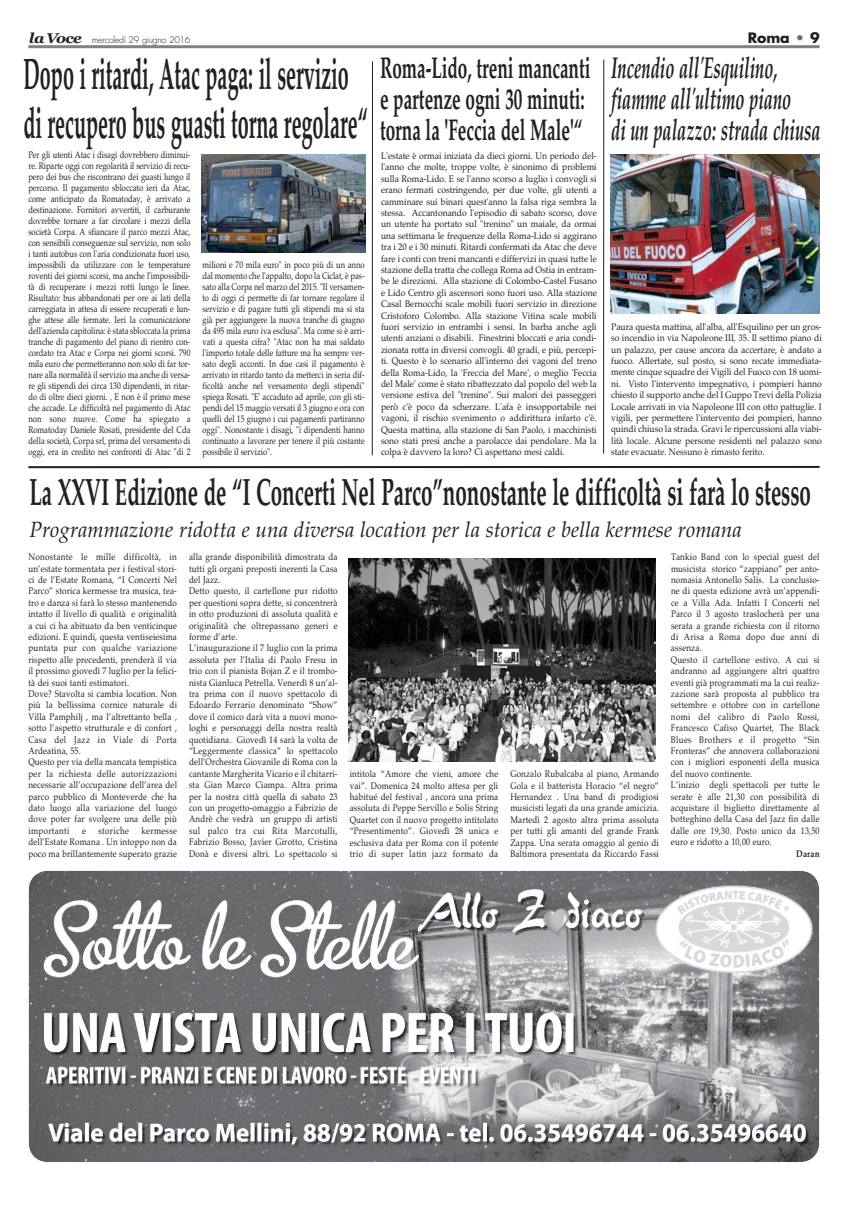
<style>
.page{position:relative;width:848px;height:1205px;background:#fff}
.page>*{position:absolute;margin:0;border:0;box-sizing:border-box;transform-origin:0 0}
.t1{font:700 44px/49px "Palatino";color:#231f20;scale:.45 1}
.t2{font:700 38px "Palatino";color:#231f20;scale:.54 1}
.t3{font:700 30px/31px "Palatino";color:#231f20;scale:.57 1}
.t4{font:italic 700 30px/31px "Palatino";color:#231f20;scale:.55 1}
.t5{font:italic 22px "Palatino";color:#231f20;scale:.95 1}
.t6{font:700 14px "Futura";color:#231f20}
.t7{font:9.5px/11.4px "Palatino";letter-spacing:.02em;color:#231f20;scale:.85 1}
.t8{font:9.5px/11.4px "Palatino";letter-spacing:.02em;color:#231f20;text-align:justify;scale:.9 1}
.t9{font:9.5px/11px "Palatino";letter-spacing:.02em;color:#231f20;text-align:justify;scale:.8 1}
.t10{font:9.5px "Palatino";letter-spacing:.04em;color:#231f20;scale:.85 1}
.t11{font:700 9.5px "Palatino";letter-spacing:.02em;color:#231f20;scale:.85 1}
.t12{font:300 9px "Futura";letter-spacing:-.03em;color:#231f20}
.s1{font-family:"Georgia";font-weight:700;font-style:italic;font-size:14px}
.s2{color:#6c6d70}
</style>
<div class="page">
<hr style="left:28px;top:45px;width:791px;height:3px;background:#808285">
<img style="left:611px;top:154px;width:208px;height:160px">
<hr style="left:603px;top:60px;width:1px;height:393px;background:#231f20">
<hr style="left:372px;top:61px;width:1px;height:394px;background:#231f20">
<img style="left:349px;top:558px;width:306px;height:203px">
<hr style="left:28px;top:466px;width:791px;height:2px;background:#231f20">
<img style="left:201px;top:154px;width:165px;height:98px">
<img style="left:30px;top:872px;width:789px;height:290px">
<p class="t12" style="left:29px;top:35px;width:163px"><span class="s1">laVoce</span> mercoledì 29 giugno 2016</p>
<h3 class="t6" style="left:747px;top:31px;width:73px">Roma <span class="s2">•</span> 9</h3>
<h3 class="t4" style="left:611px;top:52px;width:382px">Incendio all'Esquilino, fiamme all'ultimo piano<br>di un palazzo: strada chiusa</h3>
<h3 class="t3" style="left:380px;top:52px;width:370px">Roma-Lido, treni mancanti e partenze ogni 30 minuti: torna la 'Feccia del Male'“</h3>
<h1 class="t1" style="left:23px;top:49px;width:766px">Dopo i ritardi, Atac paga: il servizio di recupero bus guasti torna regolare“</h1>
<p class="t9" style="left:28px;top:149px;width:204px">Per gli utenti Atac i disagi dovrebbero diminui&shy;re. Riparte oggi con regolarità il servizio di recu&shy;pero dei bus che riscontrano dei guasti lungo il percorso. Il pagamento sbloccato ieri da Atac, come anticipato da Romatoday, è arrivato a destinazione. Fornitori avvertiti, il carburante dovrebbe tornare a far circolare i mezzi della società Corpa. A sfiancare il parco mezzi Atac, con sensibili conseguenze sul servizio, non solo i tanti autobus con l'aria condizionata fuori uso, impossibili da utilizzare con le temperature roventi dei giorni scorsi, ma anche l'impossibili&shy;tà di recuperare i mezzi rotti lungo le linee.<br>Risultato: bus abbandonati per ore ai lati della carreggiata in attesa di essere recuperati e lun&shy;ghe attese alle fermate. Ieri la comunicazione dell'azienda capitolina: è stata sbloccata la prima tranche di pagamento del piano di rientro con&shy;cordato tra Atac e Corpa nei giorni scorsi. 790 mila euro che permetteranno non solo di far tor&shy;nare alla normalità il servizio ma anche di versa&shy;re gli stipendi dei circa 130 dipendenti, in ritar&shy;do di oltre dieci giorni. , E non è il primo mese che accade. Le difficoltà nel pagamento di Atac non sono nuove. Come ha spiegato a Romatoday Daniele Rosati, presidente del Cda della società, Corpa srl, prima del versamento di oggi, era in credito nei confronti di Atac "di 2</p>
<p class="t9" style="left:202px;top:259px;width:204px">milioni e 70 mila euro" in poco più di un anno dal momento che l'appalto, dopo la Ciclat, è pas&shy;sato alla Corpa nel marzo del 2015. "Il versamen&shy;to di oggi ci permette di far tornare regolare il servizio e di pagare tutti gli stipendi ma si sta già per aggiungere la nuova tranche di giugno da 495 mila euro iva esclusa". Ma come si è arri&shy;vati a questa cifra? "Atac non ha mai saldato l'importo totale delle fatture ma ha sempre ver&shy;sato degli acconti. In due casi il pagamento è arrivato in ritardo tanto da metterci in seria dif&shy;ficoltà anche nel versamento degli stipendi" spiega Rosati. "E' accaduto ad aprile, con gli sti&shy;pendi del 15 maggio versati il 3 giugno e ora con quelli del 15 giugno i cui pagamenti partiranno oggi". Nonostante i disagi, "i dipendenti hanno continuato a lavorare per tenere il più costante possibile il servizio".</p>
<p class="t8" style="left:381px;top:150px;width:241px">L'estate è ormai iniziata da dieci giorni. Un periodo del&shy;l'anno che molte, troppe volte, è sinonimo di problemi sulla Roma-Lido. E se l'anno scorso a luglio i convogli si erano fermati costringendo, per due volte, gli utenti a camminare sui binari quest'anno la falsa riga sembra la stessa. Accantonando l'episodio di sabato scorso, dove un utente ha portato sul "trenino" un maiale, da ormai una settimana le frequenze della Roma-Lido si aggirano tra i 20 e i 30 minuti. Ritardi confermati da Atac che deve fare i conti con treni mancanti e differvizi in quasi tutte le stazione della tratta che collega Roma ad Ostia in entram&shy;be le direzioni. Alla stazione di Colombo-Castel Fusano e Lido Centro gli ascensori sono fuori uso. Alla stazione Casal Bernocchi scale mobili fuori servizio in direzione Cristoforo Colombo. Alla stazione Vitina scale mobili fuori servizio in entrambi i sensi. In barba anche agli utenti anziani o disabili. Finestrini bloccati e aria condi&shy;zionata rotta in diversi convogli. 40 gradi, e più, percepi&shy;ti. Questo è lo scenario all'interno dei vagoni del treno della Roma-Lido, la 'Freccia del Mare', o meglio 'Feccia del Male' come è stato ribattezzato dal popolo del web la versione estiva del "trenino". Sui malori dei passeggeri però c'è poco da scherzare. L'afa è insopportabile nei vagoni, il rischio svenimento o addirittura infarto c'è.<br>Questa mattina, alla stazione di San Paolo, i macchinisti sono stati presi anche a parolacce dai pendolare. Ma la colpa è davvero la loro? Ci aspettano mesi caldi.</p>
<p class="t8" style="left:611px;top:321px;width:235px">Paura questa mattina, all'alba, all'Esquilino per un gros&shy;so incendio in via Napoleone III, 35. Il settimo piano di un palazzo, per cause ancora da accertare, è andato a fuoco. Allertate, sul posto, si sono recate immediata&shy;mente cinque squadre dei Vigili del Fuoco con 18 uomi&shy;ni. Visto l'intervento impegnativo, i pompieri hanno chiesto il supporto anche del I Guppo Trevi della Polizia Locale arrivati in via Napoleone III con otto pattuglie. I vigili, per permettere l'intervento dei pompieri, hanno quindi chiuso la strada. Gravi le ripercussioni alla viabi&shy;lità locale. Alcune persone residenti nel palazzo sono state evacuate. Nessuno è rimasto ferito.</p>
<h2 class="t2" style="left:29px;top:469px;width:1448px">La XXVI Edizione de “I Concerti Nel Parco”nonostante le difficoltà si farà lo stesso</h2>
<h3 class="t5" style="left:29px;top:516px;width:751px">Programmazione ridotta e una diversa location per la storica e bella kermese romana</h3>
<p class="t7" style="left:28px;top:551px;width:176px">Nonostante le mille difficoltà, in un’estate tormentata per i festival stori&shy;ci de l’Estate Romana, “I Concerti Nel Parco” storica kermesse tra musica, tea&shy;tro e danza si farà lo stesso mantenendo intatto il livello di qualità e originalità a cui ci ha abituato da ben venticinque edizioni. E quindi, questa ventiseiesima puntata pur con qualche variazione rispetto alle precedenti, prenderà il via il prossimo giovedì 7 luglio per la felici&shy;tà dei suoi tanti estimatori.<br>Dove? Stavolta si cambia location. Non più la bellissima cornice naturale di Villa Pamphilj , ma l’altrettanto bella , sotto l’aspetto strutturale e di confort , Casa del Jazz in Viale di Porta Ardeatina, 55.<br>Questo per via della mancata tempistica per la richiesta delle autorizzazioni necessarie all’occupazione dell’area del parco pubblico di Monteverde che ha dato luogo alla variazione del luogo dove poter far svolgere una delle più importanti</p>
<p class="t7" style="left:82px;top:825px;width:6px">e</p>
<p class="t10" style="left:98px;top:825px;width:37px">storiche</p>
<p class="t7" style="left:28px;top:825px;width:176px;text-align:justify;text-indent:113px">kermesse dell’Estate Romana . Un intoppo non da poco ma brillantemente superato grazie</p>
<p class="t7" style="left:189px;top:551px;width:176px">alla grande disponibilità dimostrata da tutti gli organi preposti inerenti la Casa del Jazz.<br>Detto questo, il cartellone pur ridotto per questioni sopra dette, si concentrerà in otto produzioni di assoluta qualità e originalità che oltrepassano generi e forme d’arte.<br>L’inaugurazione il 7 luglio con la prima assoluta per l’Italia di Paolo Fresu in trio con il pianista Bojan Z e il trombo&shy;nista Gianluca Petrella. Venerdì 8 un’al&shy;tra prima con il nuovo spettacolo di Edoardo Ferrario denominato “Show” dove il comico darà vita a nuovi mono&shy;loghi e personaggi della nostra realtà quotidiana. Giovedì 14 sarà la volta de “Leggermente classica” lo spettacolo dell’Orchestra Giovanile di Roma con la cantante Margherita Vicario e il chitarri&shy;sta Gian Marco Ciampa. Altra prima per la nostra città quella di sabato 23 con un progetto-omaggio a Fabrizio de Andrè che vedrà un gruppo di artisti sul palco tra cui Rita Marcotulli, Fabrizio Bosso, Javier Girotto, Cristina Donà e diversi altri. Lo spettacolo si</p>
<p class="t7" style="left:350px;top:768px;width:176px;text-align:justify">intitola “Amore che vieni, amore che vai”. Domenica 24 molto attesa per gli habitué del festival , ancora una prima assoluta di Peppe Servillo e Solis String Quartet con il nuovo progetto intitolato “Presentimento”. Giovedì 28 unica e esclusiva data per Roma con il potente trio di super latin jazz formato da</p>
<p class="t7" style="left:510px;top:768px;width:176px;text-align:justify">Gonzalo Rubalcaba al piano, Armando Gola e il batterista Horacio “el negro” Hernandez . Una band di prodigiosi musicisti legati da una grande amicizia.<br>Martedì 2 agosto altra prima assoluta per tutti gli amanti del grande Frank Zappa. Una serata omaggio al genio di Baltimora presentata da Riccardo Fassi</p>
<p class="t7" style="left:671px;top:551px;width:176px">Tankio Band con lo special guest del musicista storico “zappiano” per anto&shy;nomasia Antonello Salis. La conclusio&shy;ne di questa edizione avrà un’appendi&shy;ce a Villa Ada. Infatti I Concerti nel Parco il 3 agosto traslocherà per una serata a grande richiesta con il ritorno di Arisa a Roma dopo due anni di assenza.<br>Questo il cartellone estivo. A cui si andranno ad aggiungere altri quattro eventi già programmati ma la cui realiz&shy;zazione sarà proposta al pubblico tra settembre e ottobre con in cartellone nomi del calibro di Paolo Rossi, Francesco Cafiso Quartet, The Black Blues Brothers e il progetto “Sin Fronteras” che annovera collaborazioni con i migliori esponenti della musica del nuovo continente.<br>L’inizio degli spettacoli per tutte le serate è alle 21,30 con possibilità di acquistare il biglietto direttamente al botteghino della Casa del Jazz fin dalle dalle ore 19,30. Posto unico da 13,50 euro e ridotto a 10,00 euro.</p>
<p class="t11" style="left:796px;top:848px;width:29px">Daran</p>
</div>
